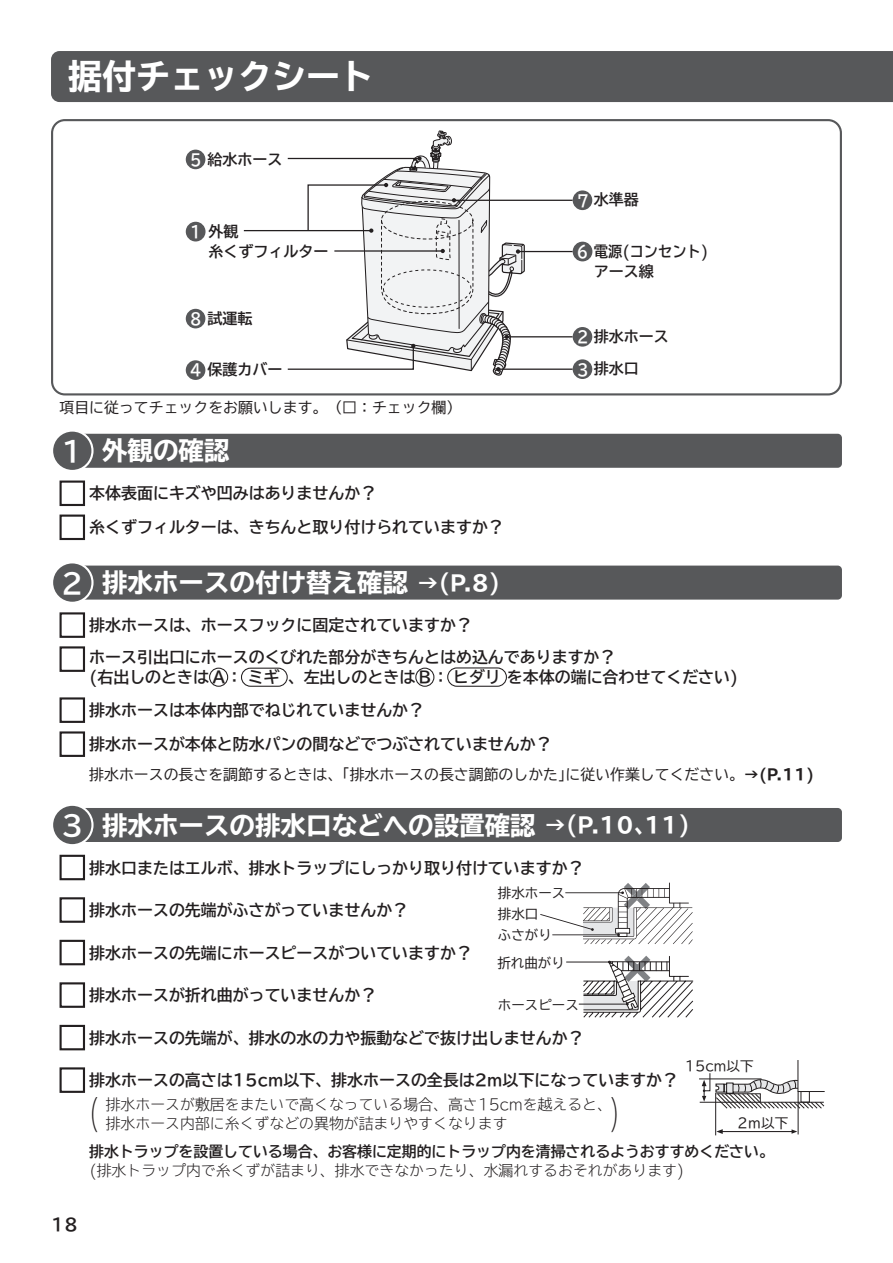
<style>
.page{position:relative;width:893px;height:1263px;background:#fff}
.page>*{position:absolute;margin:0;border:0;box-sizing:border-box;transform-origin:0 0}
.t1{font:700 expanded 34.05px "TBUD Go Std";color:#fff}
.t2{font:300 32.55px "TBUD Go Std Super";color:#231f20;scale:.59 1}
.t3{font:700 expanded 25.5px "TBUD Go Std";color:#fff}
.t4{font:700 16.95px "TBUD Go Std";color:#231f20}
.t5{font:700 15.9px/34px "TBUD Go Std";color:#231f20}
.t6{font:15px/32.4px "TBUD Go Std Bold 90 pv RKSJ H";color:#231f20}
.t7{font:15px/19.5px "TBUD Go Std Bold 90 pv RKSJ H";color:#231f20;scale:.95 1}
.t8{font:300 14.85px/19.2px "TBUD Go Std Super";color:#231f20}
.t9{font:14.85px "TBUD Go Std";color:#231f20}
.t10{font:700 14.85px "TBUD Go Std";color:#231f20}
.t11{font:13.5px/21.1px "TBUD Go Std Regular 90 pv RKSJ H";color:#231f20}
.s1{font-size:16.2px;color:#fff}
.s2{font-stretch:normal;font-size:27.6px}
.s3{font-size:21.3px}
.s4{font-weight:700;font-stretch:expanded}
.s5{font-size:32.55px}
</style>
<div class="page">
<div style="left:51px;top:51px;width:842px;height:51px;background:#57585a"></div>
<div style="left:51px;top:119px;width:791px;height:276px;border:2px solid #57585a;border-radius:13px"></div>
<hr style="left:498px;top:369px;width:75px;height:1px;background:#231f20">
<hr style="left:507px;top:336px;width:66px;height:1px;background:#231f20">
<hr style="left:244px;top:230px;width:127px;height:1px;background:#231f20">
<hr style="left:454px;top:200px;width:119px;height:1px;background:#231f20">
<hr style="left:518px;top:251px;width:55px;height:1px;background:#231f20">
<div style="left:185px;top:308px;width:21px;height:21px;border:2px solid #fff;border-radius:50%"></div>
<div style="left:186px;top:309px;width:19px;height:19px;background:#57585a;border-radius:50%"></div>
<div style="left:186px;top:150px;width:19px;height:19px;background:#57585a;border-radius:50%"></div>
<svg style="left:286px;top:119px;width:239px;height:276px"></svg>
<div style="left:186px;top:360px;width:19px;height:20px;background:#57585a;border-radius:50%"></div>
<div style="left:186px;top:222px;width:20px;height:19px;background:#57585a;border-radius:50%"></div>
<div style="left:573px;top:327px;width:19px;height:20px;background:#57585a;border-radius:50%"></div>
<div style="left:573px;top:359px;width:19px;height:20px;background:#57585a;border-radius:50%"></div>
<div style="left:573px;top:190px;width:19px;height:20px;background:#57585a;border-radius:50%"></div>
<div style="left:573px;top:242px;width:19px;height:19px;background:#57585a;border-radius:50%"></div>
<div style="left:60px;top:480px;width:25px;height:26px;border:2px solid #231f20"></div>
<div style="left:60px;top:514px;width:25px;height:26px;border:2px solid #231f20"></div>
<div style="left:77px;top:434px;width:765px;height:34px;background:#57585a;border-radius:4px"></div>
<div style="left:52px;top:431px;width:40px;height:40px;background:#57585a;border-radius:50%"></div>
<div style="left:51px;top:429px;width:43px;height:43px;border:2px solid #fff;border-radius:50%"></div>
<div style="left:60px;top:697px;width:25px;height:26px;border:2px solid #231f20"></div>
<div style="left:60px;top:731px;width:25px;height:26px;border:2px solid #231f20"></div>
<div style="left:60px;top:612px;width:25px;height:26px;border:2px solid #231f20"></div>
<div style="left:60px;top:646px;width:25px;height:26px;border:2px solid #231f20"></div>
<div style="left:209px;top:668px;width:19px;height:19px;border:1px solid #231f20;border-radius:50%"></div>
<div style="left:241px;top:668px;width:47px;height:19px;border:1px solid #231f20;border-radius:9px"></div>
<div style="left:415px;top:668px;width:19px;height:19px;border:1px solid #231f20;border-radius:50%"></div>
<div style="left:447px;top:667px;width:60px;height:20px;border:1px solid #231f20;border-radius:9px"></div>
<div style="left:77px;top:566px;width:765px;height:34px;background:#57585a;border-radius:4px"></div>
<div style="left:52px;top:562px;width:40px;height:41px;background:#57585a;border-radius:50%"></div>
<div style="left:51px;top:561px;width:43px;height:43px;border:2px solid #fff;border-radius:50%"></div>
<div style="left:60px;top:855px;width:25px;height:25px;border:2px solid #231f20"></div>
<div style="left:60px;top:897px;width:25px;height:26px;border:2px solid #231f20"></div>
<div style="left:60px;top:940px;width:25px;height:25px;border:2px solid #231f20"></div>
<div style="left:60px;top:982px;width:25px;height:26px;border:2px solid #231f20"></div>
<div style="left:60px;top:1025px;width:25px;height:25px;border:2px solid #231f20"></div>
<div style="left:60px;top:1067px;width:25px;height:26px;border:2px solid #231f20"></div>
<div style="left:77px;top:808px;width:765px;height:34px;background:#57585a;border-radius:4px"></div>
<div style="left:52px;top:805px;width:40px;height:40px;background:#57585a;border-radius:50%"></div>
<div style="left:51px;top:804px;width:43px;height:42px;border:2px solid #fff;border-radius:50%"></div>
<svg style="left:540px;top:882px;width:153px;height:62px"></svg>
<hr style="left:566px;top:961px;width:43px;height:1px;background:#231f20">
<svg style="left:578px;top:956px;width:115px;height:61px"></svg>
<hr style="left:700px;top:1102px;width:124px;height:1px;background:#231f20">
<hr style="left:699px;top:1078px;width:62px;height:1px;background:#231f20">
<hr style="left:715px;top:1093px;width:1px;height:42px;background:#231f20">
<hr style="left:798px;top:1091px;width:1px;height:43px;background:#231f20">
<hr style="left:720px;top:1131px;width:74px;height:1px;background:#231f20">
<svg style="left:716px;top:1129px;width:7px;height:5px"></svg>
<svg style="left:791px;top:1129px;width:6px;height:5px"></svg>
<svg style="left:702px;top:1060px;width:123px;height:49px"></svg>
<h1 class="t1" style="left:68px;top:58px;width:308px">据付チェックシート</h1>
<p class="t6" style="left:190px;top:143px;width:94px"><span class="s1">5</span> 給水ホース</p>
<p class="t6" style="left:190px;top:215px;width:50px"><span class="s1">1</span> 外観</p>
<p class="t6" style="left:209px;top:235px;width:121px">糸くずフィルター</p>
<p class="t6" style="left:190px;top:302px;width:64px"><span class="s1">8</span> 試運転</p>
<p class="t6" style="left:190px;top:354px;width:94px"><span class="s1">4</span> 保護カバー</p>
<p class="t9" style="left:60px;top:395px;width:403px">項目に従ってチェックをお願いします。（□：チェック欄）</p>
<h3 class="t3" style="left:61px;top:437px;width:170px"><span class="s2">1</span> 外観の確認</h3>
<p class="t5" style="left:89px;top:476px;width:416px">本体表面にキズや凹みはありませんか？<br>糸くずフィルターは、きちんと取り付けられていますか？</p>
<h3 class="t3" style="left:61px;top:568px;width:440px"><span class="s2">2</span> 排水ホースの付け替え確認 <span class="s3">→(P.8)</span></h3>
<p class="t6" style="left:577px;top:184px;width:63px"><span class="s1">7</span> 水準器</p>
<p class="t7" style="left:594px;top:242px;width:122px;text-indent:-17px"><span class="s1">6</span> 電源(コンセント)アース線</p>
<p class="t6" style="left:577px;top:320px;width:93px"><span class="s1">2</span> 排水ホース<br><span class="s1">3</span> 排水口</p>
<p class="t5" style="left:89px;top:610px;width:528px;line-height:31.3px">排水ホースは、ホースフックに固定されていますか？<br>ホース引出口にホースのくびれた部分がきちんとはめ込んでありますか？</p>
<p class="t5" style="left:89px;top:660px;width:650px">(右出しのときは A：ミギ、左出しのときは B：ヒダリを本体の端に合わせてください)</p>
<p class="t5" style="left:89px;top:693px;width:464px">排水ホースは本体内部でねじれていませんか？<br>排水ホースが本体と防水パンの間などでつぶされていませんか？</p>
<p class="t9" style="left:89px;top:762px;width:726px">排水ホースの長さを調節するときは、｢排水ホースの長さ調節のしかた｣に従い作業してください。<span class="s4">→(P.11)</span></p>
<h3 class="t3" style="left:61px;top:811px;width:630px"><span class="s2">3</span> 排水ホースの排水口などへの設置確認 <span class="s3">→(P.10､11)</span></h3>
<p class="t5" style="left:89px;top:851px;width:496px">排水口またはエルボ、排水トラップにしっかり取り付けていますか？</p>
<p class="t5" style="left:89px;top:893px;width:320px">排水ホースの先端がふさがっていませんか？</p>
<p class="t5" style="left:89px;top:936px;width:384px">排水ホースの先端にホースピースがついていますか？</p>
<p class="t5" style="left:89px;top:978px;width:289px">排水ホースが折れ曲がっていませんか？</p>
<p class="t5" style="left:89px;top:1021px;width:496px">排水ホースの先端が、排水の水の力や振動などで抜け出しませんか？</p>
<p class="t5" style="left:89px;top:1063px;width:590px">排水ホースの高さは15cm以下、排水ホースの全長は2m以下になっていますか？</p>
<p class="t11" style="left:498px;top:882px;width:69px">排水ホース</p>
<p class="t11" style="left:498px;top:903px;width:55px">排水口ふさがり</p>
<p class="t11" style="left:497px;top:952px;width:69px">折れ曲がり</p>
<p class="t11" style="left:498px;top:994px;width:82px">ホースピース</p>
<p class="t8" style="left:106px;top:1094px;width:508px;text-indent:-16px"><span class="s5">(</span> 排水ホースが敷居をまたいで高くなっている場合、高さ15cmを越えると、排水ホース内部に糸くずなどの異物が詰まりやすくなります</p>
<h2 class="t2" style="left:610px;top:1085px;width:18px">)</h2>
<p class="t11" style="left:685px;top:1055px;width:70px">15cm以下</p>
<p class="t11" style="left:737px;top:1112px;width:52px">2ｍ以下</p>
<p class="t10" style="left:89px;top:1139px;width:686px">排水トラップを設置している場合、お客様に定期的にトラップ内を清掃されるようおすすめください。</p>
<p class="t8" style="left:89px;top:1160px;width:597px">(排水トラップ内で糸くずが詰まり、排水できなかったり、水漏れするおそれがあります)</p>
<p class="t4" style="left:51px;top:1211px;width:28px">18</p>
</div>
